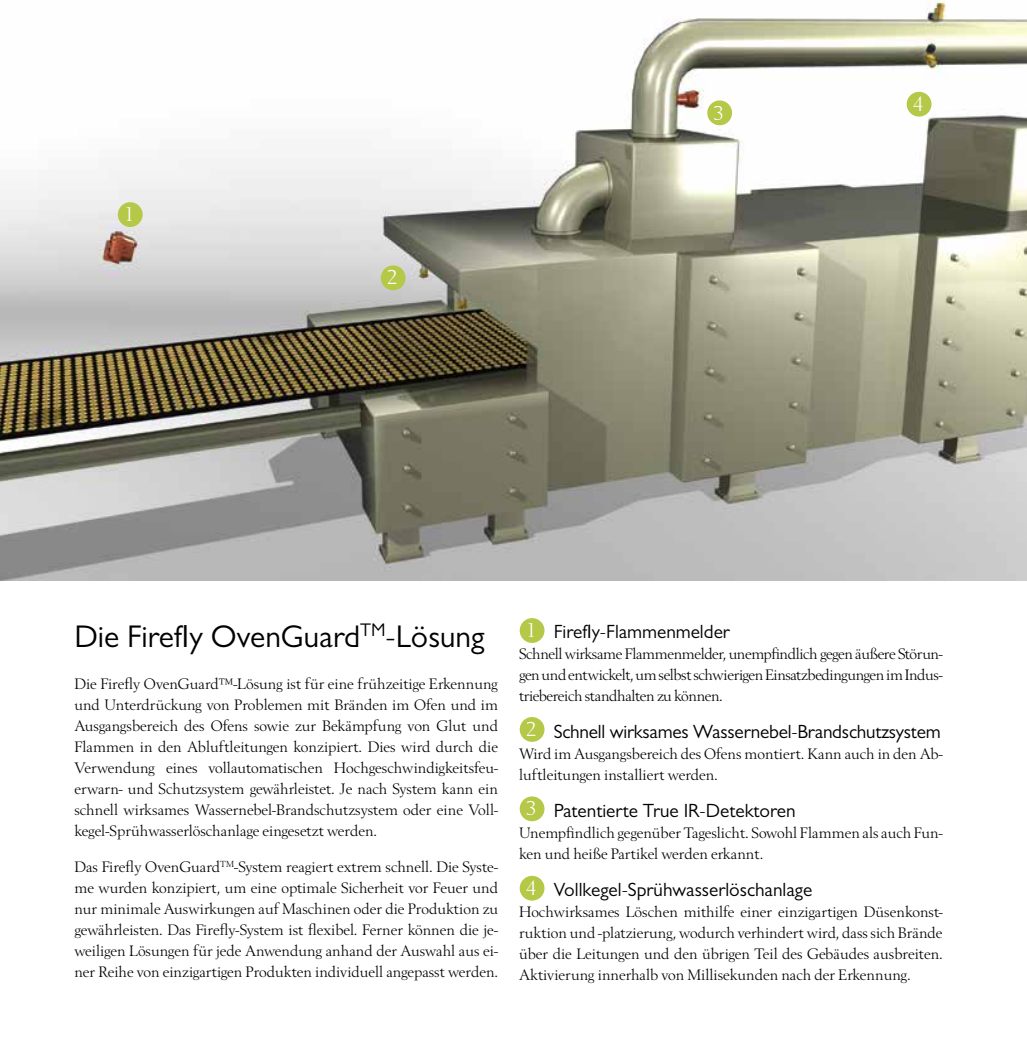
<style>
.page{position:relative;width:1027px;height:1042px;background:#fff}
.page>*{position:absolute;margin:0;border:0;box-sizing:border-box;transform-origin:0 0}
.t1{font:31.5px "Gill Sans MT Pro";color:#000}
.t2{font:21px "Berling";color:#fff}
.t3{font:19.25px "Gill Sans MT Pro";color:#000}
.t4{font:15.75px/21px "Berling";color:#000;text-align:justify}
</style>
<div class="page">
<img style="left:0;top:0;width:1027px;height:580px">
<div style="left:520px;top:618px;width:24px;height:25px;background:#b6c847;border-radius:50%"></div>
<div style="left:520px;top:717px;width:24px;height:25px;background:#b6c847;border-radius:50%"></div>
<div style="left:520px;top:796px;width:24px;height:25px;background:#b6c847;border-radius:50%"></div>
<div style="left:520px;top:876px;width:24px;height:24px;background:#b6c847;border-radius:50%"></div>
<div style="left:118px;top:202px;width:25px;height:25px;background:#b6c847;border-radius:50%"></div>
<div style="left:907px;top:92px;width:24px;height:25px;background:#b6c847;border-radius:50%"></div>
<div style="left:381px;top:265px;width:25px;height:25px;background:#b6c847;border-radius:50%"></div>
<div style="left:707px;top:100px;width:25px;height:25px;background:#b6c847;border-radius:50%"></div>
<h2 class="t2" style="left:124px;top:203px;width:13px">1</h2>
<h2 class="t2" style="left:386px;top:266px;width:13px">2</h2>
<h2 class="t2" style="left:713px;top:101px;width:13px">3</h2>
<h2 class="t2" style="left:912px;top:93px;width:13px">4</h2>
<h1 class="t1" style="left:74px;top:618px;width:412px">Die Firefly OvenGuard<sup>TM</sup>-Lösung</h1>
<p class="t4" style="left:74px;top:673px;width:425px">Die Firefly OvenGuard™-Lösung ist für eine frühzeitige Erkennung und Unterdrückung von Problemen mit Bränden im Ofen und im Ausgangsbereich des Ofens sowie zur Bekämpfung von Glut und Flammen in den Abluftleitungen konzipiert. Dies wird durch die Verwendung eines vollautomatischen Hochgeschwindigkeitsfeu&shy;erwarn- und Schutzsystem gewährleistet. Je nach System kann ein schnell wirksames Wassernebel-Brandschutzsystem oder eine Voll&shy;kegel-Sprühwasserlöschanlage eingesetzt werden.</p>
<p class="t4" style="left:74px;top:857px;width:425px">Das Firefly OvenGuard<sup>TM</sup>-System reagiert extrem schnell. Die Syste&shy;me wurden konzipiert, um eine optimale Sicherheit vor Feuer und nur minimale Auswirkungen auf Maschinen oder die Produktion zu gewährleisten. Das Firefly-System ist flexibel. Ferner können die je&shy;weiligen Lösungen für jede Anwendung anhand der Auswahl aus ei&shy;ner Reihe von einzigartigen Produkten individuell angepasst werden.</p>
<h2 class="t2" style="left:525px;top:619px;width:13px">1</h2>
<p class="t3" style="left:554px;top:621px;width:178px">Firefly-Flammenmelder</p>
<p class="t4" style="left:519px;top:644px;width:425px">Schnell wirksame Flammenmelder, unempfindlich gegen äußere Störun&shy;gen und entwickelt, um selbst schwierigen Einsatzbedingungen im Indus&shy;triebereich standhalten zu können.</p>
<p class="t3" style="left:554px;top:720px;width:388px">Schnell wirksames Wassernebel-Brandschutzsystem</p>
<p class="t4" style="left:519px;top:744px;width:425px">Wird im Ausgangsbereich des Ofens montiert. Kann auch in den Ab&shy;luftleitungen installiert werden.</p>
<p class="t3" style="left:554px;top:799px;width:243px">Patentierte True IR-Detektoren</p>
<p class="t4" style="left:519px;top:822px;width:425px">Unempfindlich gegenüber Tageslicht. Sowohl Flammen als auch Fun&shy;ken und heiße Partikel werden erkannt.</p>
<p class="t3" style="left:554px;top:878px;width:260px">Vollkegel-Sprühwasserlöschanlage</p>
<p class="t4" style="left:519px;top:901px;width:425px">Hochwirksames Löschen mithilfe einer einzigartigen Düsenkonst&shy;ruktion und -platzierung, wodurch verhindert wird, dass sich Brände über die Leitungen und den übrigen Teil des Gebäudes ausbreiten.<br>Aktivierung innerhalb von Millisekunden nach der Erkennung.</p>
<h2 class="t2" style="left:525px;top:718px;width:13px">2</h2>
<h2 class="t2" style="left:525px;top:797px;width:13px">3</h2>
<h2 class="t2" style="left:525px;top:877px;width:13px">4</h2>
</div>
